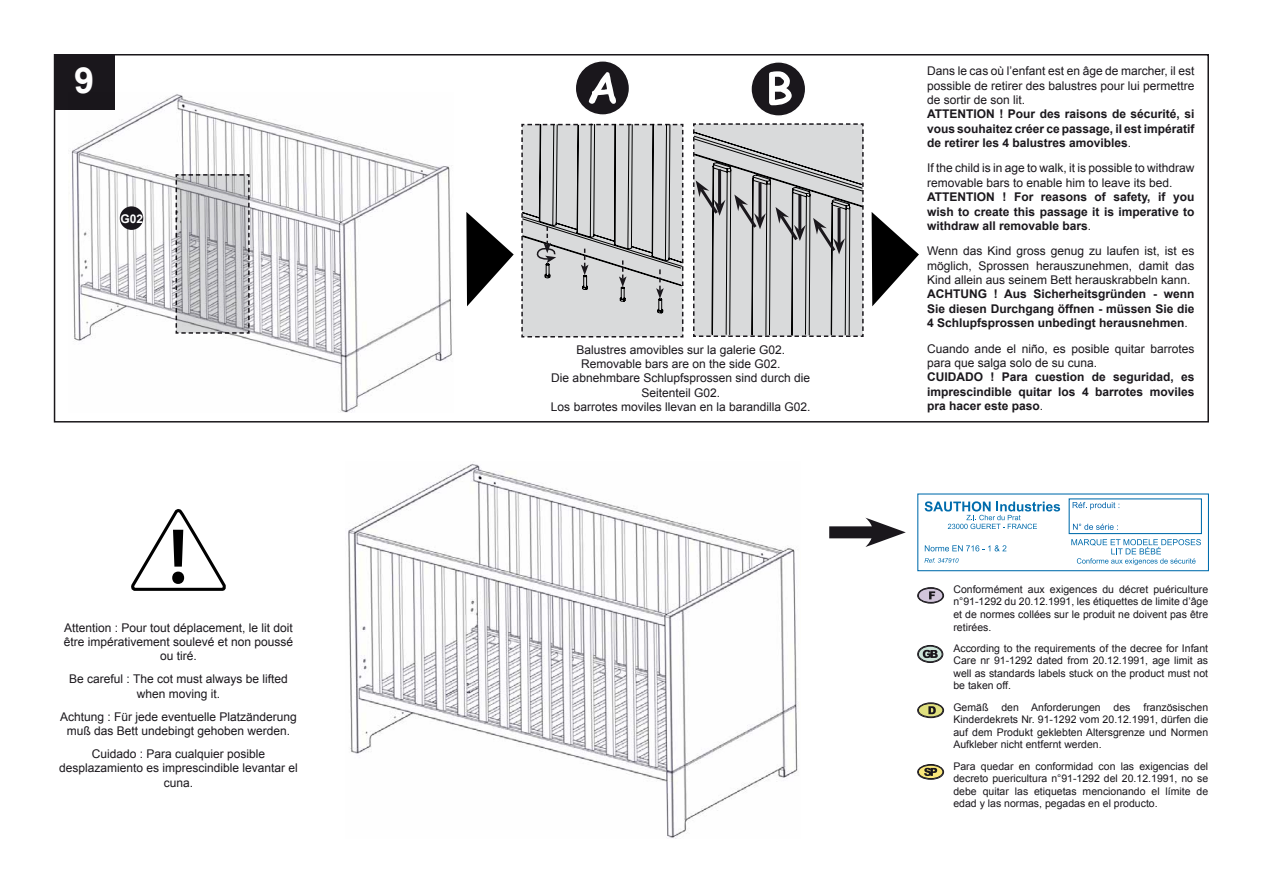
<style>
.page{position:relative;width:1263px;height:893px;background:#fff}
.page>*{position:absolute;margin:0;border:0;box-sizing:border-box;transform-origin:0 0}
.t1{font:600 79.2px "Myriad Pro";color:#000}
.t2{font:700 36px "Arial";color:#fff}
.t3{font:12px/14.4px "Arial";color:#1a171c;text-align:center}
.t4{font:700 12px/14.4px "Arial";color:#1a171c;text-align:justify}
.t5{font:700 12px "Arial";color:#fff}
.t6{font:10.5px/12.6px "Arial";color:#1a171c;text-align:justify}
.s1{font-weight:400}
</style>
<div class="page">
<div style="left:54px;top:54px;width:1155px;height:369px;border:2px solid #1a171b"></div>
<div style="left:54px;top:54px;width:60px;height:56px;background:#1a171c"></div>
<img style="left:71px;top:93px;width:381px;height:319px">
<div style="left:120px;top:206px;width:23px;height:24px;background:#1a171c;border-radius:50%"></div>
<svg style="left:872px;top:212px;width:47px;height:94px"></svg>
<svg style="left:466px;top:212px;width:48px;height:94px"></svg>
<div style="left:575px;top:61px;width:54px;height:54px;background:#1a171c;border-radius:50%"></div>
<div style="left:574px;top:60px;width:56px;height:56px;border:2px solid #fff;border-radius:50%"></div>
<svg style="left:589px;top:72px;width:27px;height:32px"></svg>
<div style="left:751px;top:62px;width:55px;height:54px;background:#1a171c;border-radius:50%"></div>
<div style="left:750px;top:61px;width:56px;height:56px;border:2px solid #fff;border-radius:50%"></div>
<svg style="left:769px;top:71px;width:23px;height:34px"></svg>
<svg style="left:693px;top:123px;width:171px;height:214px;background:#b5b5b7"></svg>
<svg style="left:521px;top:123px;width:163px;height:215px;background:#c3c4c5"></svg>
<div style="left:829px;top:526px;width:53px;height:12px;background:#1a171c"></div>
<svg style="left:865px;top:518px;width:41px;height:29px"></svg>
<svg style="left:925px;top:501px;width:135px;height:28px"></svg>
<div style="left:1069px;top:498px;width:133px;height:36px;border:1px solid #006cac"></div>
<svg style="left:1072px;top:502px;width:47px;height:8px"></svg>
<svg style="left:1073px;top:524px;width:45px;height:6px"></svg>
<svg style="left:1071px;top:539px;width:130px;height:26px"></svg>
<svg style="left:924px;top:558px;width:34px;height:5px"></svg>
<div style="left:917px;top:493px;width:292px;height:78px;border:1px solid #006cac"></div>
<svg style="left:925px;top:545px;width:81px;height:6px"></svg>
<div style="left:917px;top:587px;width:27px;height:16px;border:1px solid #1a171c;border-radius:50%"></div>
<div style="left:918px;top:588px;width:25px;height:14px;background:#d2c5db;border-radius:50%"></div>
<div style="left:918px;top:588px;width:25px;height:15px;border:1px solid #1a171c;border-radius:50%"></div>
<svg style="left:929px;top:591px;width:6px;height:8px"></svg>
<div style="left:917px;top:645px;width:26px;height:18px;border:1px solid #1a171c;border-radius:50%"></div>
<svg style="left:918px;top:646px;width:24px;height:16px"></svg>
<div style="left:918px;top:646px;width:24px;height:16px;border:1px solid #1a171c;border-radius:50%"></div>
<svg style="left:923px;top:650px;width:15px;height:8px"></svg>
<div style="left:917px;top:702px;width:27px;height:16px;border:1px solid #1a171c;border-radius:50%"></div>
<div style="left:918px;top:704px;width:25px;height:13px;background:#e0e07f;border-radius:50%"></div>
<div style="left:918px;top:703px;width:25px;height:14px;border:1px solid #1a171c;border-radius:50%"></div>
<svg style="left:928px;top:706px;width:8px;height:8px"></svg>
<div style="left:917px;top:764px;width:27px;height:16px;border:1px solid #1a171c;border-radius:50%"></div>
<svg style="left:918px;top:765px;width:25px;height:13px"></svg>
<div style="left:918px;top:765px;width:25px;height:14px;border:1px solid #1a171c;border-radius:50%"></div>
<svg style="left:924px;top:768px;width:13px;height:8px"></svg>
<svg style="left:131px;top:509px;width:95px;height:82px"></svg>
<img style="left:348px;top:463px;width:450px;height:376px">
<h2 class="t2" style="left:74px;top:56px;width:22px">9</h2>
<p class="t5" style="left:121px;top:210px;width:24px">G02</p>
<h1 class="t1" style="left:168px;top:506px;width:21px">!</h1>
<p class="t3" style="left:64px;top:620px;width:231px">Attention : Pour tout déplacement, le lit doit être impérativement soulevé et non poussé ou tiré.</p>
<p class="t3" style="left:69px;top:672px;width:220px">Be careful : The cot must always be lifted when moving it.</p>
<p class="t3" style="left:60px;top:709px;width:238px">Achtung : Für jede eventuelle Platzänderung muß das Bett undebingt gehoben werden.</p>
<p class="t3" style="left:59px;top:747px;width:240px">Cuidado : Para cualquier posible desplazamiento es imprescindible levantar el cuna.</p>
<p class="t3" style="left:551px;top:342px;width:261px">Balustres amovibles sur la galerie G02.<br>Removable bars are on the side G02.<br>Die abnehmbare Schlupfsprossen sind durch die Seitenteil G02.<br>Los barrotes moviles llevan en la barandilla G02.</p>
<p class="t3" style="left:927px;top:64px;width:269px;text-align:justify">Dans le cas où l’enfant est en âge de marcher, il est possible de retirer des balustres pour lui permettre de sortir de son lit.</p>
<p class="t4" style="left:927px;top:107px;width:269px">ATTENTION ! Pour des raisons de sécurité, si vous souhaitez créer ce passage, il est impératif de retirer les 4 balustres amovibles<span class="s1">.</span></p>
<p class="t3" style="left:927px;top:161px;width:269px;text-align:left">If the child is in age to walk, it is possible to withdraw removable bars to enable him to leave its bed.</p>
<p class="t4" style="left:927px;top:190px;width:269px">ATTENTION ! For reasons of safety, if you wish to create this passage it is imperative to withdraw all removable bars<span class="s1">.</span></p>
<p class="t3" style="left:927px;top:244px;width:269px;text-align:justify">Wenn das Kind gross genug zu laufen ist, ist es möglich, Sprossen herauszunehmen, damit das Kind allein aus seinem Bett herauskrabbeln kann.</p>
<p class="t4" style="left:927px;top:287px;width:269px">ACHTUNG ! Aus Sicherheitsgründen - wenn Sie diesen Durchgang öffnen - müssen Sie die 4 Schlupfsprossen unbedingt herausnehmen<span class="s1">.</span></p>
<p class="t3" style="left:927px;top:341px;width:269px;text-align:left">Cuando ande el niño, es posible quitar barrotes para que salga solo de su cuna.</p>
<p class="t4" style="left:927px;top:370px;width:269px">CUIDADO ! Para cuestion de seguridad, es imprescindible quitar los 4 barrotes moviles pra hacer este paso<span class="s1">.</span></p>
<p class="t6" style="left:953px;top:583px;width:256px">Conformément aux exigences du décret puériculture n°91-1292 du 20.12.1991, les étiquettes de limite d’âge et de normes collées sur le produit ne doivent pas être retirées.</p>
<p class="t6" style="left:953px;top:642px;width:256px">According to the requirements of the decree for Infant Care nr 91-1292 dated from 20.12.1991, age limit as well as standards labels stuck on the product must not be taken off.</p>
<p class="t6" style="left:953px;top:701px;width:256px">Gemäß den Anforderungen des französischen Kinderdekrets Nr. 91-1292 vom 20.12.1991, dürfen die auf dem Produkt geklebten Altersgrenze und Normen Aufkleber nicht entfernt werden.</p>
<p class="t6" style="left:953px;top:760px;width:256px">Para quedar en conformidad con las exigencias del decreto puericultura n°91-1292 del 20.12.1991, no se debe quitar las etiquetas mencionando el límite de edad y las normas, pegadas en el producto.</p>
</div>
